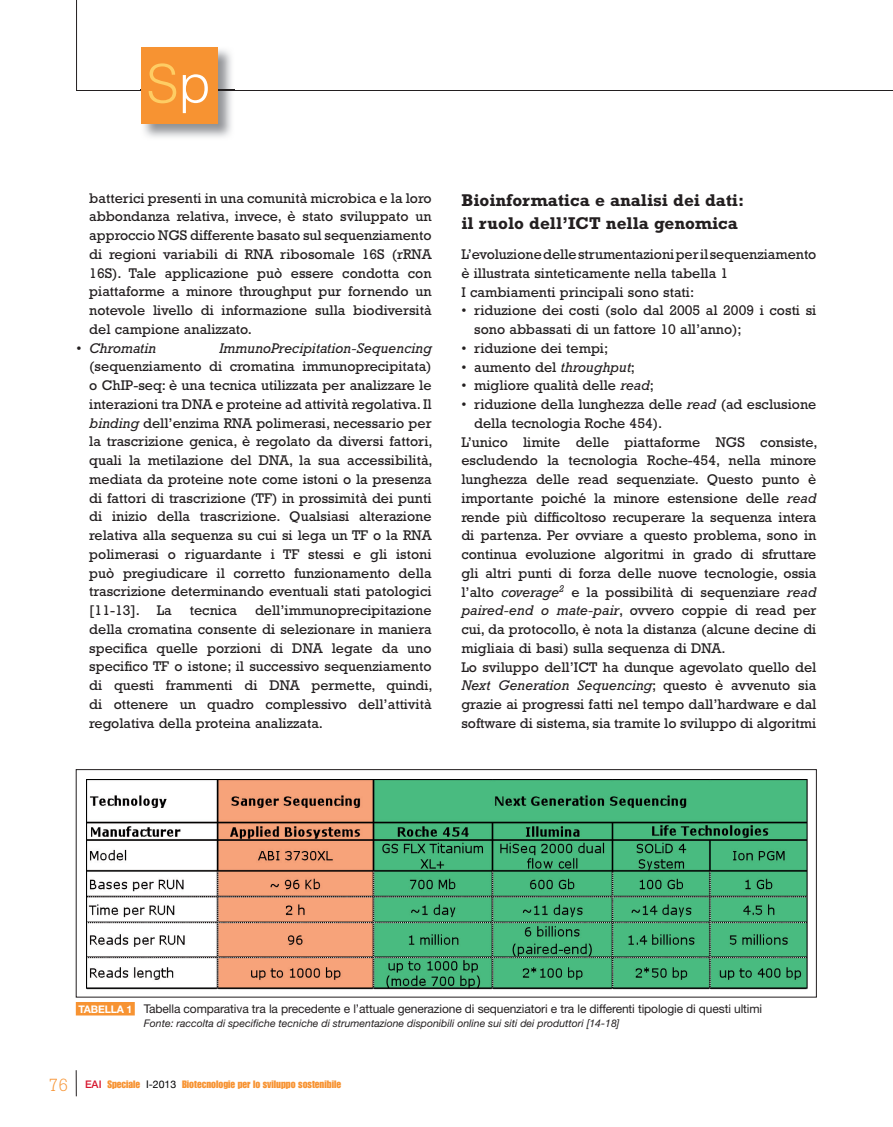
<style>
.page{position:relative;width:893px;height:1127px;background:#fff}
.page>*{position:absolute;margin:0;border:0;box-sizing:border-box;transform-origin:0 0}
.t1{font:300 52.65px "Helvetica";color:#fecd64}
.t2{font:700 17.25px/23.2px "Rockwell";color:#231f20}
.t3{font:14.25px/18.8px "Rockwell";color:#231f20;text-align:justify}
.t4{font:italic 14.25px "Rockwell";color:#231f20}
.t5{font:12px "Helvetica Neue";letter-spacing:-.01em;color:#231f20}
.t6{font:italic 10.5px "Helvetica Neue";color:#231f20}
.t7{font:10.5px "Impact";color:#f79332}
.s1{color:#fff}
.s2{font-style:normal}
.s3{font-style:italic}
.s4{font-weight:700;font-size:10.5px;color:#fff}
.s5{font-family:"Rockwell";font-weight:300;font-size:18px}
.s6{font-family:"Helvetica Neue";font-weight:500;color:#d7162e}
.s7{font-family:"Helvetica Neue";color:#000002}
</style>
<div class="page">
<hr style="left:76px;top:0;width:1px;height:90px;background:#231f20">
<hr style="left:77px;top:90px;width:816px;height:1px;background:#231f20">
<img style="left:141px;top:47px;width:93px;height:91px">
<img style="left:217px;top:90px;width:17px;height:1px">
<div style="left:141px;top:47px;width:76px;height:76px;background:#f79332"></div>
<svg style="left:76px;top:1070px;width:1px;height:26px"></svg>
<div style="left:76px;top:1002px;width:59px;height:13px;background:#f79332"></div>
<img style="left:86px;top:779px;width:722px;height:210px">
<div style="left:76px;top:769px;width:741px;height:228px;border:1px solid #231f20"></div>
<h1 class="t1" style="left:146px;top:64px;width:66px">S<span class="s1">p</span></h1>
<p class="t3" style="left:89px;top:190px;width:344px">batterici presenti in una comunità microbica e la loro abbondanza relativa, invece, è stato sviluppato un approccio NGS differente basato sul sequenziamento di regioni variabili di RNA ribosomale 16S (rRNA 16S). Tale applicazione può essere condotta con piattaforme a minore throughput pur fornendo un notevole livello di informazione sulla biodiversità del campione analizzato.</p>
<p class="t4" style="left:77px;top:343px;width:81px"><span class="s2">•</span> Chromatin</p>
<p class="t4" style="left:219px;top:343px;width:214px">ImmunoPrecipitation-Sequencing</p>
<p class="t3" style="left:89px;top:359px;width:345px">(sequenziamento di cromatina immunoprecipitata) o ChIP-seq: è una tecnica utilizzata per analizzare le interazioni tra DNA e proteine ad attività regolativa. Il <span class="s3">binding</span> dell’enzima RNA polimerasi, necessario per la trascrizione genica, è regolato da diversi fattori, quali la metilazione del DNA, la sua accessibilità, mediata da proteine note come istoni o la presenza di fattori di trascrizione (TF) in prossimità dei punti di inizio della trascrizione. Qualsiasi alterazione relativa alla sequenza su cui si lega un TF o la RNA polimerasi o riguardante i TF stessi e gli istoni può pregiudicare il corretto funzionamento della trascrizione determinando eventuali stati patologici [11-13]. La</p>
<p class="t3" style="left:89px;top:602px;width:345px;text-indent:166px">dell’immunoprecipitazione della cromatina consente di selezionare in maniera specifica quelle porzioni di DNA legate da uno specifico TF o istone; il successivo sequenziamento di questi frammenti di DNA permette, quindi, di ottenere un quadro complessivo dell’attività regolativa della proteina analizzata.</p>
<p class="t3" style="left:190px;top:602px;width:49px">tecnica</p>
<p class="t2" style="left:461px;top:190px;width:284px">Bioinformatica e analisi dei dati: il ruolo dell’ICT nella genomica</p>
<p class="t3" style="left:461px;top:246px;width:357px;text-align:left">L’evoluzione delle strumentazioni per il sequenziamento è illustrata sinteticamente nella tabella 1<br>I cambiamenti principali sono stati:</p>
<p class="t3" style="left:474px;top:303px;width:344px;text-indent:-13px">• riduzione dei costi (solo dal 2005 al 2009 i costi si sono abbassati di un fattore 10 all’anno);</p>
<p class="t3" style="left:461px;top:340px;width:148px">• riduzione dei tempi;</p>
<p class="t3" style="left:461px;top:359px;width:175px">• aumento del <span class="s3">throughput</span>;</p>
<p class="t3" style="left:461px;top:378px;width:194px">• migliore qualità delle <span class="s3">read</span>;</p>
<p class="t3" style="left:461px;top:396px;width:357px">• riduzione della lunghezza delle <span class="s3">read</span> (ad esclusione</p>
<p class="t3" style="left:474px;top:415px;width:190px">della tecnologia Roche 454).</p>
<p class="t3" style="left:461px;top:434px;width:358px">L’unico limite delle piattaforme NGS consiste,</p>
<p class="t3" style="left:461px;top:453px;width:357px">escludendo la tecnologia Roche-454, nella minore</p>
<p class="t3" style="left:461px;top:471px;width:357px">lunghezza delle read sequenziate. Questo punto è</p>
<p class="t3" style="left:461px;top:490px;width:357px">importante poiché la minore estensione delle <span class="s3">read</span></p>
<p class="t3" style="left:461px;top:509px;width:357px">rende più difficoltoso recuperare la sequenza intera</p>
<p class="t3" style="left:461px;top:528px;width:357px">di partenza. Per ovviare a questo problema, sono in</p>
<p class="t3" style="left:461px;top:546px;width:357px">continua evoluzione algoritmi in grado di sfruttare</p>
<p class="t3" style="left:461px;top:565px;width:357px">gli altri punti di forza delle nuove tecnologie, ossia</p>
<p class="t3" style="left:461px;top:584px;width:357px">l’alto <span class="s3">coverage</span><sup>2</sup> e la possibilità di sequenziare <span class="s3">read</span></p>
<p class="t3" style="left:461px;top:603px;width:357px"><span class="s3">paired-end o mate-pair</span>, ovvero coppie di read per</p>
<p class="t3" style="left:461px;top:621px;width:357px">cui, da protocollo, è nota la distanza (alcune decine di</p>
<p class="t3" style="left:461px;top:640px;width:266px">migliaia di basi) sulla sequenza di DNA.</p>
<p class="t3" style="left:461px;top:659px;width:357px">Lo sviluppo dell’ICT ha dunque agevolato quello del</p>
<p class="t4" style="left:461px;top:681px;width:357px">Next Generation Sequencing<span class="s2">; questo è avvenuto sia</span></p>
<p class="t3" style="left:461px;top:696px;width:357px">grazie ai progressi fatti nel tempo dall’hardware e dal</p>
<p class="t3" style="left:461px;top:715px;width:356px">software di sistema, sia tramite lo sviluppo di algoritmi</p>
<p class="t5" style="left:79px;top:1004px;width:685px"><span class="s4">TABELLA 1</span> Tabella comparativa tra la precedente e l’attuale generazione di sequenziatori e tra le differenti tipologie di questi ultimi</p>
<p class="t6" style="left:144px;top:1019px;width:477px">Fonte: raccolta di specifiche tecniche di strumentazione disponibili online sui siti dei produttori [14-18]</p>
<p class="t7" style="left:49px;top:1080px;width:294px"><span class="s5">76</span> <span class="s6">EAI</span> Speciale <span class="s7">I-2013</span> Biotecnologie per lo sviluppo sostenibile</p>
</div>
